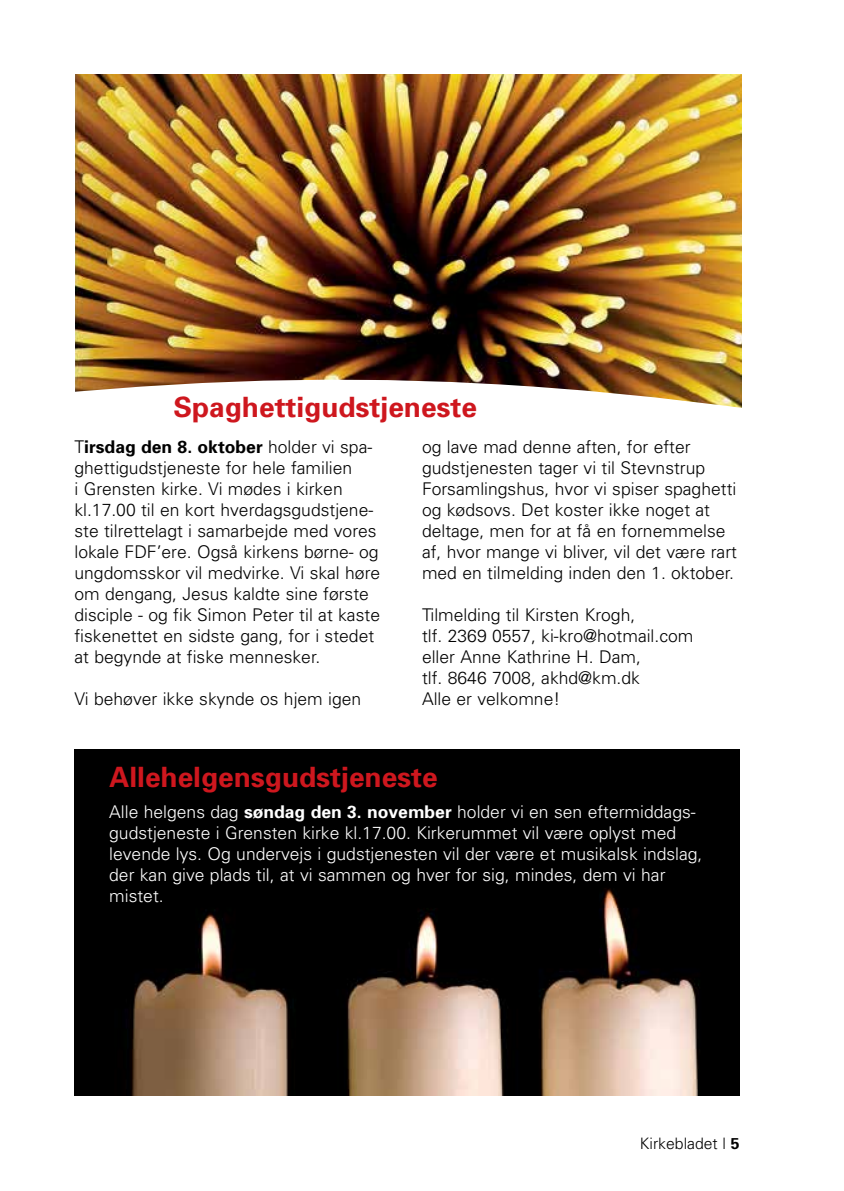
<style>
.page{position:relative;width:844px;height:1191px;background:#fff}
.page>*{position:absolute;margin:0;border:0;box-sizing:border-box;transform-origin:0 0}
.t1{font:700 28px "Univers";color:#ce171e}
.t2{font:300 17.5px/21px "Univers";color:#000}
.t3{font:300 17.5px/21px "Univers";color:#fff}
.t4{font:300 15.75px "Univers";color:#000}
.s1{font-weight:700}
</style>
<div class="page">
<img style="left:76px;top:74px;width:665px;height:281px">
<img style="left:75px;top:355px;width:667px;height:53px">
<img style="left:74px;top:749px;width:665px;height:347px">
<h1 class="t1" style="left:173px;top:389px;width:305px">Spaghettigudstjeneste</h1>
<p class="t2" style="left:74px;top:436px;width:307px">T<span class="s1">irsdag den 8. oktober</span> holder vi spa&shy;ghettigudstjeneste for hele familien<br>i Grensten kirke. Vi mødes i kirken kl.17.00 til en kort hverdagsgudstjene&shy;ste tilrettelagt i samarbejde med vores lokale FDF’ere. Også kirkens børne- og ungdomsskor vil medvirke. Vi skal høre om dengang, Jesus kaldte sine første disciple - og fik Simon Peter til at kaste fiskenettet en sidste gang, for i stedet at begynde at fiske mennesker.</p>
<p class="t2" style="left:74px;top:688px;width:288px">Vi behøver ikke skynde os hjem igen</p>
<p class="t2" style="left:422px;top:436px;width:316px">og lave mad denne aften, for efter gudstjenesten tager vi til Stevnstrup Forsamlingshus, hvor vi spiser spaghetti og kødsovs. Det koster ikke noget at deltage, men for at få en fornemmelse af, hvor mange vi bliver, vil det være rart med en tilmelding inden den 1. oktober.</p>
<p class="t2" style="left:422px;top:604px;width:273px">Tilmelding til Kirsten Krogh,<br>tlf. 2369 0557, ki-kro@hotmail.com eller Anne Kathrine H. Dam,<br>tlf. 8646 7008, akhd@km.dk<br>Alle er velkomne!</p>
<h1 class="t1" style="left:109px;top:758px;width:330px">Allehelgensgudstjeneste</h1>
<p class="t3" style="left:109px;top:801px;width:594px">Alle helgens dag <span class="s1">søndag den 3. november</span> holder vi en sen eftermiddags&shy;gudstjeneste i Grensten kirke kl.17.00. Kirkerummet vil være oplyst med levende lys. Og undervejs i gudstjenesten vil der være et musikalsk indslag, der kan give plads til, at vi sammen og hver for sig, mindes, dem vi har mistet.</p>
<p class="t4" style="left:639px;top:1134px;width:101px">Kirkebladet | <span class="s1">5</span></p>
</div>
